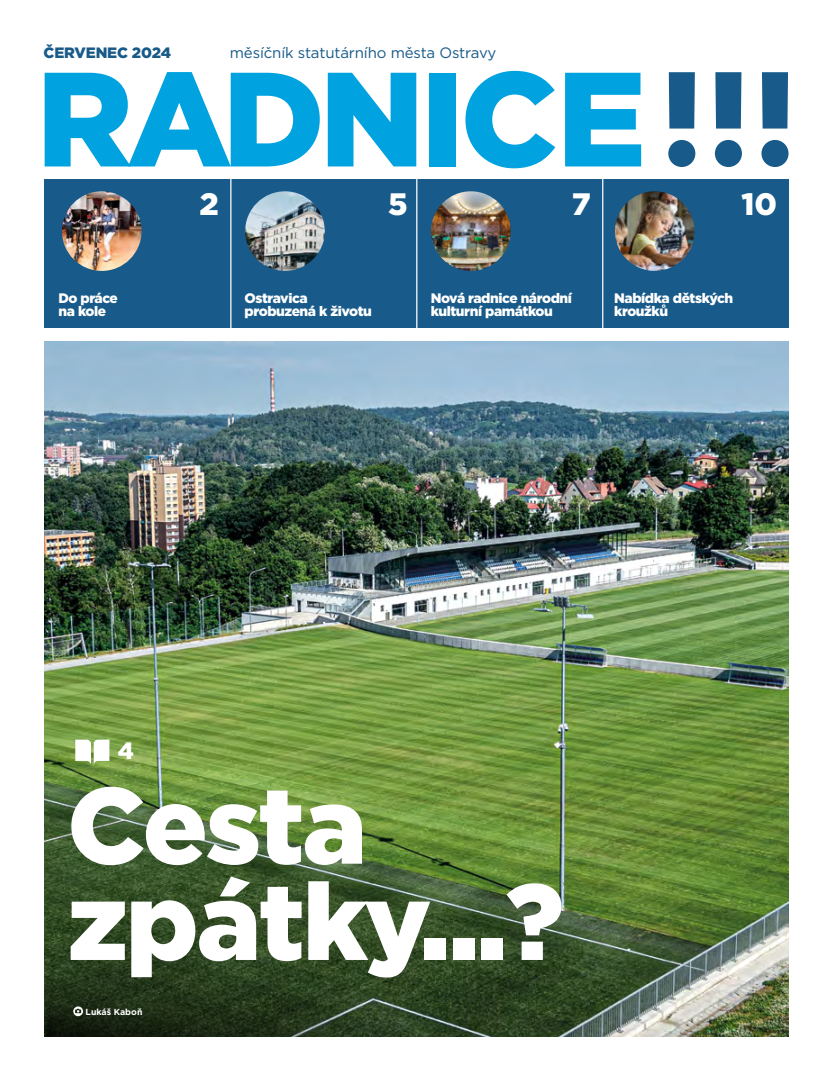
<style>
.page{position:relative;width:833px;height:1081px;background:#fff}
.page>*{position:absolute;margin:0;border:0;box-sizing:border-box;transform-origin:0 0}
.t1{font:133.88px "Gotham Black CE";letter-spacing:-.035em;color:#00a2df}
.t2{font:107.88px/96.2px "Gotham Black CE";letter-spacing:-.02em;color:#fff}
.t3{font:31px "Gotham Black CE";color:#fff}
.t4{font:23.5px "Gotham Black CE";color:#fff}
.t5{font:15px "Gotham Book CE";letter-spacing:-.01em;color:#185a89}
.t6{font:15px "Gotham Black CE";letter-spacing:-.01em;color:#185a89}
.t7{font:13.75px/13.8px "Gotham Black CE";letter-spacing:-.03em;color:#fff}
.t8{font:700 8.75px "Gotham Bold CE";color:#fff}
</style>
<div class="page">
<img style="left:44px;top:342px;width:745px;height:695px">
<svg style="left:44px;top:929px;width:362px;height:108px;background:#293e1f"></svg>
<svg style="left:73px;top:1006px;width:10px;height:10px"></svg>
<svg style="left:75px;top:739px;width:34px;height:25px"></svg>
<div style="left:668px;top:140px;width:27px;height:27px;background:#185a89;border-radius:50%"></div>
<div style="left:715px;top:140px;width:27px;height:27px;background:#185a89;border-radius:50%"></div>
<svg style="left:669px;top:72px;width:26px;height:57px"></svg>
<svg style="left:715px;top:72px;width:26px;height:57px"></svg>
<svg style="left:762px;top:72px;width:26px;height:57px"></svg>
<div style="left:761px;top:140px;width:27px;height:27px;background:#185a89;border-radius:50%"></div>
<div style="left:44px;top:179px;width:744px;height:149px;background:#185a89"></div>
<hr style="left:230px;top:177px;width:1px;height:156px;background:#fff">
<hr style="left:416px;top:177px;width:1px;height:156px;background:#fff">
<hr style="left:602px;top:177px;width:1px;height:156px;background:#fff">
<img style="left:245px;top:191px;width:80px;height:80px;border-radius:40px">
<img style="left:62px;top:191px;width:80px;height:80px;border-radius:40px">
<img style="left:431px;top:191px;width:79px;height:80px;border-radius:40px">
<img style="left:615px;top:191px;width:79px;height:80px;border-radius:40px">
<p class="t6" style="left:44px;top:43px;width:129px">ČERVENEC 2024</p>
<p class="t5" style="left:230px;top:43px;width:268px">měsíčník statutárního města Ostravy</p>
<h1 class="t1" style="left:36px;top:36px;width:611px">RADNICE</h1>
<h3 class="t3" style="left:200px;top:185px;width:21px">2</h3>
<h3 class="t3" style="left:388px;top:185px;width:21px">5</h3>
<h3 class="t3" style="left:572px;top:185px;width:21px">7</h3>
<h3 class="t3" style="left:741px;top:185px;width:37px">10</h3>
<p class="t7" style="left:58px;top:291px;width:61px">Do práce na kole</p>
<p class="t7" style="left:244px;top:291px;width:129px">Ostravica probuzená k životu</p>
<p class="t7" style="left:431px;top:291px;width:143px">Nová radnice národní kulturní památkou</p>
<p class="t7" style="left:614px;top:291px;width:121px">Nabídka dětských kroužků</p>
<h3 class="t4" style="left:118px;top:736px;width:18px">4</h3>
<h2 class="t2" style="left:67px;top:777px;width:498px">Cesta zpátky...?</h2>
<p class="t8" style="left:86px;top:1006px;width:58px">Lukáš Kaboň</p>
</div>
